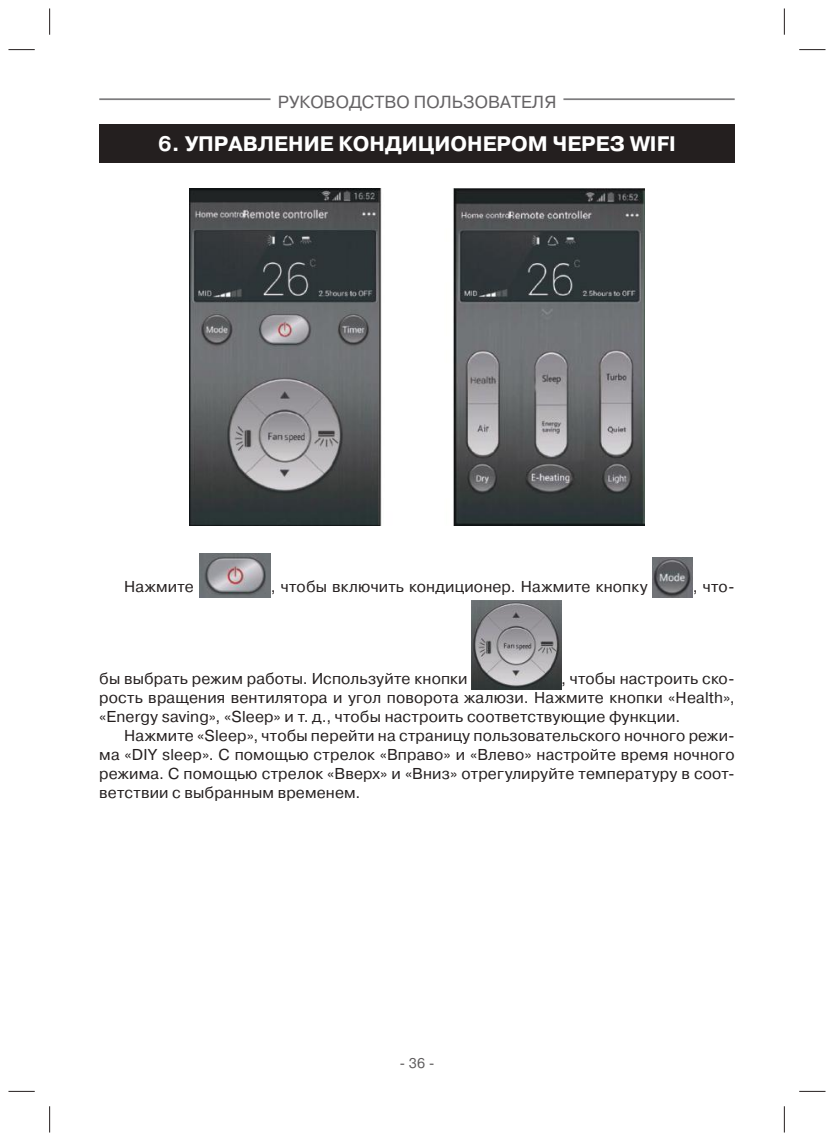
<style>
.page{position:relative;width:834px;height:1141px;background:#fff}
.page>*{position:absolute;margin:0;border:0;box-sizing:border-box;transform-origin:0 0}
.t1{font:700 21px "Pragmatica C";color:#fff}
.t2{font:17.5px "Pragmatica C";color:#656365}
.t3{font:15.75px/18.9px "Pragmatica C";letter-spacing:.01em;color:#241f1f;text-align:justify}
.t4{font:14px "Pragmatica C";color:#5e5c5d}
</style>
<div class="page">
<hr style="left:99px;top:98px;width:171px;height:2px;background:#7d7c7e">
<hr style="left:563px;top:98px;width:171px;height:2px;background:#7d7c7e">
<img style="left:190px;top:189px;width:454px;height:337px">
<img style="left:199px;top:553px;width:72px;height:45px">
<img style="left:653px;top:557px;width:39px;height:41px">
<img style="left:471px;top:601px;width:90px;height:88px">
<div style="left:99px;top:124px;width:635px;height:39px;background:#241f1f"></div>
<svg style="left:8px;top:49px;width:27px;height:1px"></svg>
<svg style="left:799px;top:49px;width:26px;height:1px"></svg>
<svg style="left:8px;top:1091px;width:27px;height:1px"></svg>
<svg style="left:799px;top:1091px;width:26px;height:1px"></svg>
<svg style="left:49px;top:8px;width:1px;height:27px"></svg>
<svg style="left:49px;top:1106px;width:1px;height:26px"></svg>
<svg style="left:783px;top:8px;width:1px;height:27px"></svg>
<svg style="left:783px;top:1106px;width:1px;height:26px"></svg>
<p class="t2" style="left:278px;top:95px;width:279px">РУКОВОДСТВО ПОЛЬЗОВАТЕЛЯ</p>
<h1 class="t1" style="left:158px;top:132px;width:519px">6. УПРАВЛЕНИЕ КОНДИЦИОНЕРОМ ЧЕРЕЗ WIFI</h1>
<p class="t3" style="left:124px;top:579px;width:71px">Нажмите</p>
<p class="t3" style="left:271px;top:579px;width:378px">, чтобы включить кондиционер. Нажмите кнопку</p>
<p class="t3" style="left:692px;top:579px;width:43px">, что-</p>
<p class="t3" style="left:99px;top:670px;width:636px;text-indent:461px">, чтобы настроить ско&shy;рость вращения вентилятора и угол поворота жалюзи. Нажмите кнопки «Health», «Energy saving», «Sleep» и т. д., чтобы настроить соответствующие функции.</p>
<p class="t3" style="left:99px;top:727px;width:637px;text-indent:25px">Нажмите «Sleep», чтобы перейти на страницу пользовательского ночного режи&shy;ма «DIY sleep». С помощью стрелок «Вправо» и «Влево» настройте время ночного режима. С помощью стрелок «Вверх» и «Вниз» отрегулируйте температуру в соот&shy;ветствии с выбранным временем.</p>
<p class="t3" style="left:99px;top:670px;width:370px">бы выбрать режим работы. Используйте кнопки</p>
<p class="t4" style="left:399px;top:1058px;width:37px">- 36 -</p>
</div>
